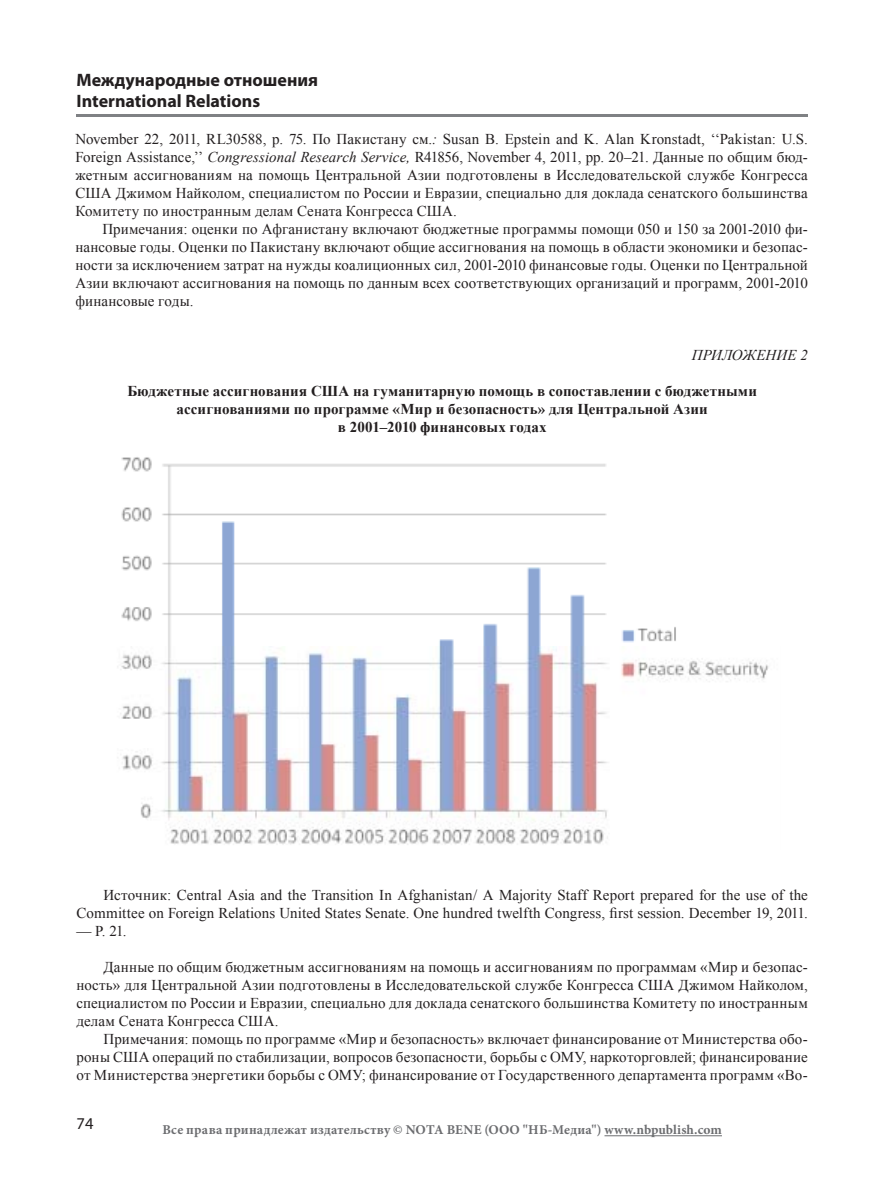
<style>
.page{position:relative;width:893px;height:1191px;background:#fff}
.page>*{position:absolute;margin:0;border:0;box-sizing:border-box;transform-origin:0 0}
.t1{font:700 18px/21px "Myriad Pro";color:#231f20}
.t2{font:16.5px "Myriad Pro";color:#231f20}
.t3{font:15px/18px "Times New Roman";letter-spacing:.01em;color:#231f20;text-align:justify}
.t4{font:700 15px/18px "Times New Roman";letter-spacing:.005em;color:#231f20;text-align:center}
.t5{font:italic 15px "Times New Roman";letter-spacing:.005em;color:#231f20}
.t6{font:700 13.5px "Minion Pro";letter-spacing:.015em;color:#6c6d70}
.s1{font-style:italic}
</style>
<div class="page">
<hr style="left:77px;top:115px;width:731px;height:2px;background:#7f8184">
<hr style="left:604px;top:1135px;width:118px;height:1px;background:#6c6d70">
<img style="left:117px;top:457px;width:652px;height:388px">
<p class="t1" style="left:77px;top:68px;width:243px">Международные отношения<br>International Relations</p>
<p class="t3" style="left:75px;top:130px;width:734px">November 22, 2011, RL30588, p. 75. По Пакистану см.<span class="s1">:</span> Susan B. Epstein and K. Alan Kronstadt, ‘‘Pakistan: U.S.<br>Foreign Assistance,’’ <span class="s1">Congressional Research Service,</span> R41856, November 4, 2011, pp. 20–21. Данные по общим бюд&shy;жетным ассигнованиям на помощь Центральной Азии подготовлены в Исследовательской службе Конгресса США Джимом Найколом, специалистом по России и Евразии, специально для доклада сенатского большинства Комитету по иностранным делам Сената Конгресса США.</p>
<p class="t3" style="left:75px;top:220px;width:734px;text-indent:27px">Примечания: оценки по Афганистану включают бюджетные программы помощи 050 и 150 за 2001-2010 фи&shy;нансовые годы. Оценки по Пакистану включают общие ассигнования на помощь в области экономики и безопас&shy;ности за исключением затрат на нужды коалиционных сил, 2001-2010 финансовые годы. Оценки по Центральной Азии включают ассигнования на помощь по данным всех соответствующих организаций и программ, 2001-2010 финансовые годы.</p>
<p class="t5" style="left:692px;top:345px;width:118px">ПРИЛОЖЕНИЕ 2</p>
<p class="t4" style="left:127px;top:382px;width:631px">Бюджетные ассигнования США на гуманитарную помощь в сопоставлении с бюджетными ассигнованиями по программе «Мир и безопасность» для Центральной Азии<br>в 2001–2010 финансовых годах</p>
<p class="t3" style="left:77px;top:886px;width:733px;text-align:right">Источник: Central Asia and the Transition In Afghanistan/ A Majority Staff Report prepared for the use of the<br>Committee on Foreign Relations United States Senate. One hundred twelfth Congress, first session. December 19, 2011.</p>
<p class="t3" style="left:77px;top:922px;width:52px">— Р. 21.</p>
<p class="t3" style="left:77px;top:958px;width:733px;text-indent:27px">Данные по общим бюджетным ассигнованиям на помощь и ассигнованиям по программам «Мир и безопас&shy;ность» для Центральной Азии подготовлены в Исследовательской службе Конгресса США Джимом Найколом, специалистом по России и Евразии, специально для доклада сенатского большинства Комитету по иностранным делам Сената Конгресса США.</p>
<p class="t3" style="left:77px;top:1030px;width:733px;text-indent:27px">Примечания: помощь по программе «Мир и безопасность» включает финансирование от Министерства обо&shy;роны США операций по стабилизации, вопросов безопасности, борьбы с ОМУ, наркоторговлей; финансирование от Министерства энергетики борьбы с ОМУ; финансирование от Государственного департамента программ «Во-</p>
<p class="t2" style="left:77px;top:1113px;width:18px">74</p>
<p class="t6" style="left:162px;top:1120px;width:561px">Все права принадлежат издательству © NOTA BENE (ООО "НБ-Медиа") www.nbpublish.com</p>
</div>
